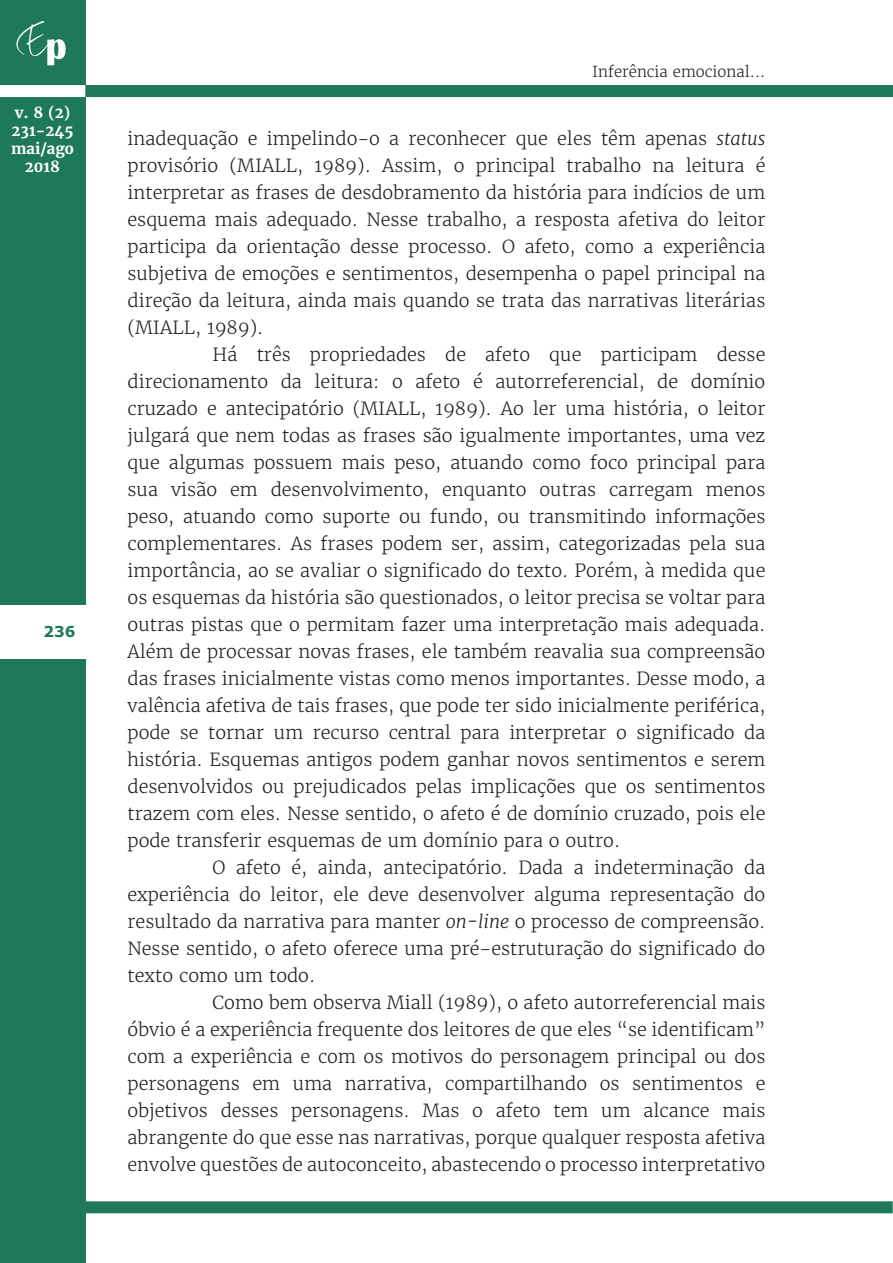
<style>
.page{position:relative;width:893px;height:1263px;background:#fff}
.page>*{position:absolute;margin:0;border:0;box-sizing:border-box;transform-origin:0 0}
.Corpo_do_artigo{font:300 18px/27px "Merriweather";color:#231f20;text-align:justify}
.t1{font:700 15px/18px "Merriweather";color:#fff;text-align:center}
.t2{font:300 15px "Merriweather";color:#231f20}
.t3{font:700 15px "Verdana";color:#1e785a}
.s1{font-style:italic}
</style>
<div class="page">
<div style="left:0;top:0;width:85px;height:1263px;background:#1e785a"></div>
<img style="left:16px;top:21px;width:50px;height:45px">
<div style="left:85px;top:85px;width:808px;height:12px;background:#1e785a"></div>
<div style="left:0;top:85px;width:85px;height:12px;background:#fff"></div>
<div style="left:0;top:605px;width:85px;height:53px;background:#fff"></div>
<div style="left:84px;top:1201px;width:809px;height:12px;background:#1e785a"></div>
<p class="t1" style="left:11px;top:103px;width:64px">v. 8 (2)<br>231-245 mai/ago<br>2018</p>
<p class="t3" style="left:44px;top:622px;width:33px">236</p>
<p class="t2" style="left:592px;top:62px;width:175px">Inferência emocional...</p>
<p class="Corpo_do_artigo" style="left:128px;top:125px;width:639px">inadequação e impelindo-o a reconhecer que eles têm apenas <span class="s1">status </span>provisório (MIALL, 1989). Assim, o principal trabalho na leitura é interpretar as frases de desdobramento da história para indícios de um esquema mais adequado. Nesse trabalho, a resposta afetiva do leitor participa da orientação desse processo. O afeto, como a experiência subjetiva de emoções e sentimentos, desempenha o papel principal na direção da leitura, ainda mais quando se trata das narrativas literárias (MIALL, 1989).</p>
<p class="Corpo_do_artigo" style="left:128px;top:341px;width:639px;text-indent:85px">Há três propriedades de afeto que participam desse direcionamento da leitura: o afeto é autorreferencial, de domínio cruzado e antecipatório (MIALL, 1989). Ao ler uma história, o leitor julgará que nem todas as frases são igualmente importantes, uma vez que algumas possuem mais peso, atuando como foco principal para sua visão em desenvolvimento, enquanto outras carregam menos peso, atuando como suporte ou fundo, ou transmitindo informações complementares. As frases podem ser, assim, categorizadas pela sua importância, ao se avaliar o significado do texto. Porém, à medida que os esquemas da história são questionados, o leitor precisa se voltar para outras pistas que o permitam fazer uma interpretação mais adequada.<br>Além de processar novas frases, ele também reavalia sua compreensão das frases inicialmente vistas como menos importantes. Desse modo, a valência afetiva de tais frases, que pode ter sido inicialmente periférica, pode se tornar um recurso central para interpretar o significado da história. Esquemas antigos podem ganhar novos sentimentos e serem desenvolvidos ou prejudicados pelas implicações que os sentimentos trazem com eles. Nesse sentido, o afeto é de domínio cruzado, pois ele pode transferir esquemas de um domínio para o outro.</p>
<p class="Corpo_do_artigo" style="left:128px;top:854px;width:639px;text-indent:85px">O afeto é, ainda, antecipatório. Dada a indeterminação da experiência do leitor, ele deve desenvolver alguma representação do resultado da narrativa para manter <span class="s1">on-line</span> o processo de compreensão.<br>Nesse sentido, o afeto oferece uma pré-estruturação do significado do texto como um todo.</p>
<p class="Corpo_do_artigo" style="left:128px;top:989px;width:639px;text-indent:85px">Como bem observa Miall (1989), o afeto autorreferencial mais óbvio é a experiência frequente dos leitores de que eles “se identificam” com a experiência e com os motivos do personagem principal ou dos personagens em uma narrativa, compartilhando os sentimentos e objetivos desses personagens. Mas o afeto tem um alcance mais abrangente do que esse nas narrativas, porque qualquer resposta afetiva envolve questões de autoconceito, abastecendo o processo interpretativo</p>
</div>
